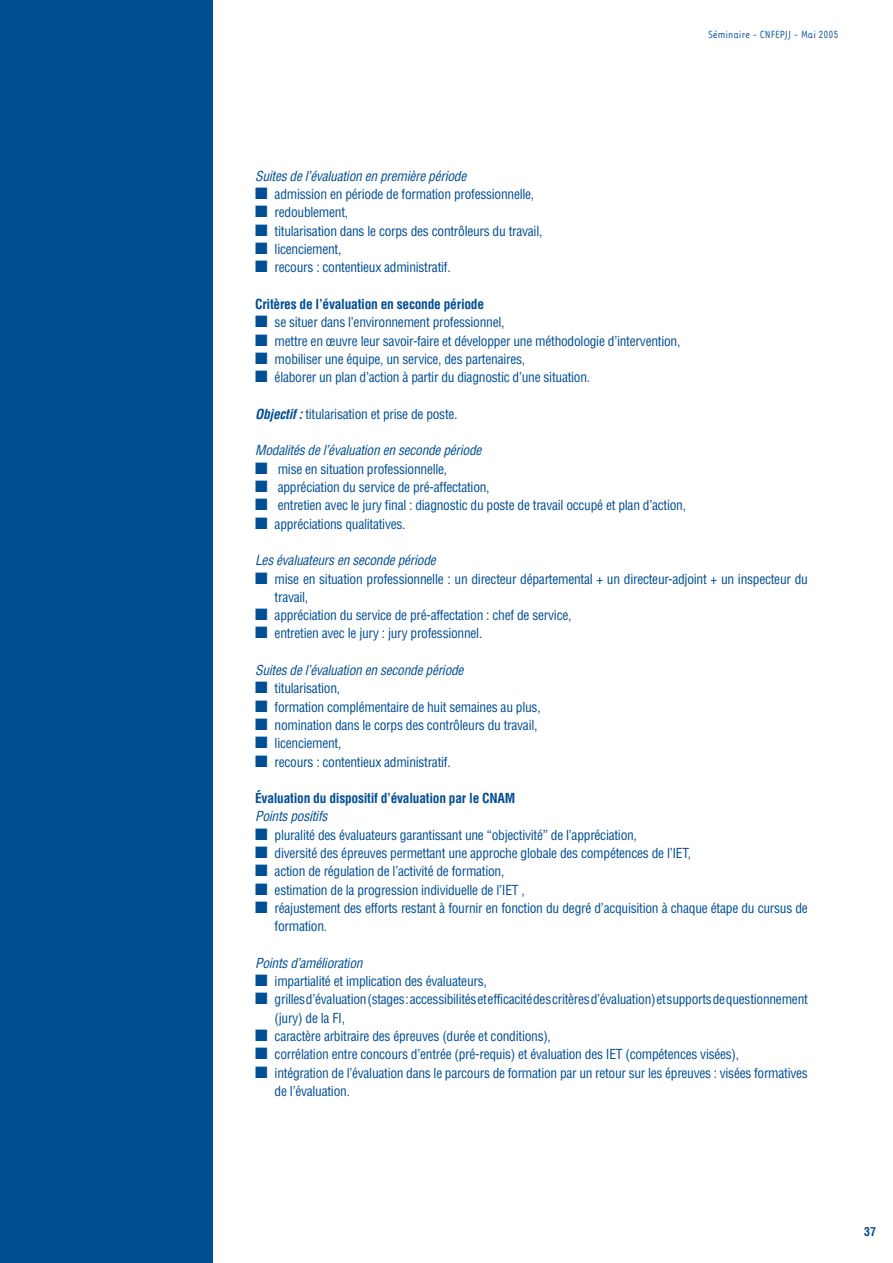
<style>
.page{position:relative;width:893px;height:1263px;background:#fff}
.page>*{position:absolute;margin:0;border:0;box-sizing:border-box;transform-origin:0 0}
.t1{font:condensed 13.5px/18.3px "Helvetica";letter-spacing:-.02em;color:#004e93}
.t2{font:italic condensed 13.5px "Helvetica";letter-spacing:-.02em;color:#004e93}
.t3{font:700 condensed 13.5px "Helvetica";letter-spacing:-.02em;color:#004e93}
.t4{font:12px "Tarzana Narrow";color:#004e93}
.t5{font:700 condensed 12px "Helvetica";color:#004e93}
.s1{font-weight:700;font-style:italic}
</style>
<div class="page">
<div style="left:0;top:0;width:213px;height:1263px;background:#004e93"></div>
<p class="t4" style="left:708px;top:27px;width:132px">Séminaire - CNFEPJJ - Mai 2005</p>
<p class="t2" style="left:255px;top:167px;width:213px">Suites de l’évaluation en première période</p>
<p class="t1" style="left:275px;top:185px;width:269px">admission en période de formation professionnelle, redoublement,<br>titularisation dans le corps des contrôleurs du travail, licenciement,<br>recours : contentieux administratif.</p>
<p class="t3" style="left:255px;top:296px;width:231px">Critères de l’évaluation en seconde période</p>
<p class="t1" style="left:275px;top:313px;width:407px">se situer dans l’environnement professionnel,<br>mettre en œuvre leur savoir-faire et développer une méthodologie d’intervention, mobiliser une équipe, un service, des partenaires,<br>élaborer un plan d’action à partir du diagnostic d’une situation.</p>
<p class="t1" style="left:255px;top:405px;width:204px"><span class="s1">Objectif :</span> titularisation et prise de poste.</p>
<p class="t2" style="left:255px;top:442px;width:228px">Modalités de l’évaluation en seconde période</p>
<p class="t1" style="left:275px;top:460px;width:413px">mise en situation professionnelle,<br>appréciation du service de pré-affectation,<br>entretien avec le jury final : diagnostic du poste de travail occupé et plan d’action, appréciations qualitatives.</p>
<p class="t2" style="left:255px;top:552px;width:182px">Les évaluateurs en seconde période</p>
<p class="t1" style="left:275px;top:569px;width:535px">mise en situation professionnelle : un directeur départemental + un directeur-adjoint + un inspecteur du travail,<br>appréciation du service de pré-affectation : chef de service,<br>entretien avec le jury : jury professionnel.</p>
<p class="t2" style="left:255px;top:662px;width:210px">Suites de l’évaluation en seconde période</p>
<p class="t1" style="left:275px;top:679px;width:268px">titularisation,<br>formation complémentaire de huit semaines au plus, nomination dans le corps des contrôleurs du travail, licenciement,<br>recours : contentieux administratif.</p>
<p class="t3" style="left:255px;top:790px;width:262px">Évaluation du dispositif d’évaluation par le CNAM</p>
<p class="t2" style="left:255px;top:808px;width:74px">Points positifs</p>
<p class="t1" style="left:275px;top:826px;width:535px">pluralité des évaluateurs garantissant une “objectivité” de l’appréciation,<br>diversité des épreuves permettant une approche globale des compétences de l’IET,<br>action de régulation de l’activité de formation,<br>estimation de la progression individuelle de l’IET ,<br>réajustement des efforts restant à fournir en fonction du degré d’acquisition à chaque étape du cursus de formation.</p>
<p class="t2" style="left:255px;top:954px;width:109px">Points d’amélioration</p>
<p class="t1" style="left:275px;top:972px;width:535px">impartialité et implication des évaluateurs,<br>grilles d’évaluation (stages : accessibilités et efficacité des critères d’évaluation) et supports de questionnement (jury) de la FI,<br>caractère arbitraire des épreuves (durée et conditions),<br>corrélation entre concours d’entrée (pré-requis) et évaluation des IET (compétences visées),<br>intégration de l’évaluation dans le parcours de formation par un retour sur les épreuves : visées formatives de l’évaluation.</p>
<p class="t5" style="left:864px;top:1224px;width:13px">37</p>
</div>
